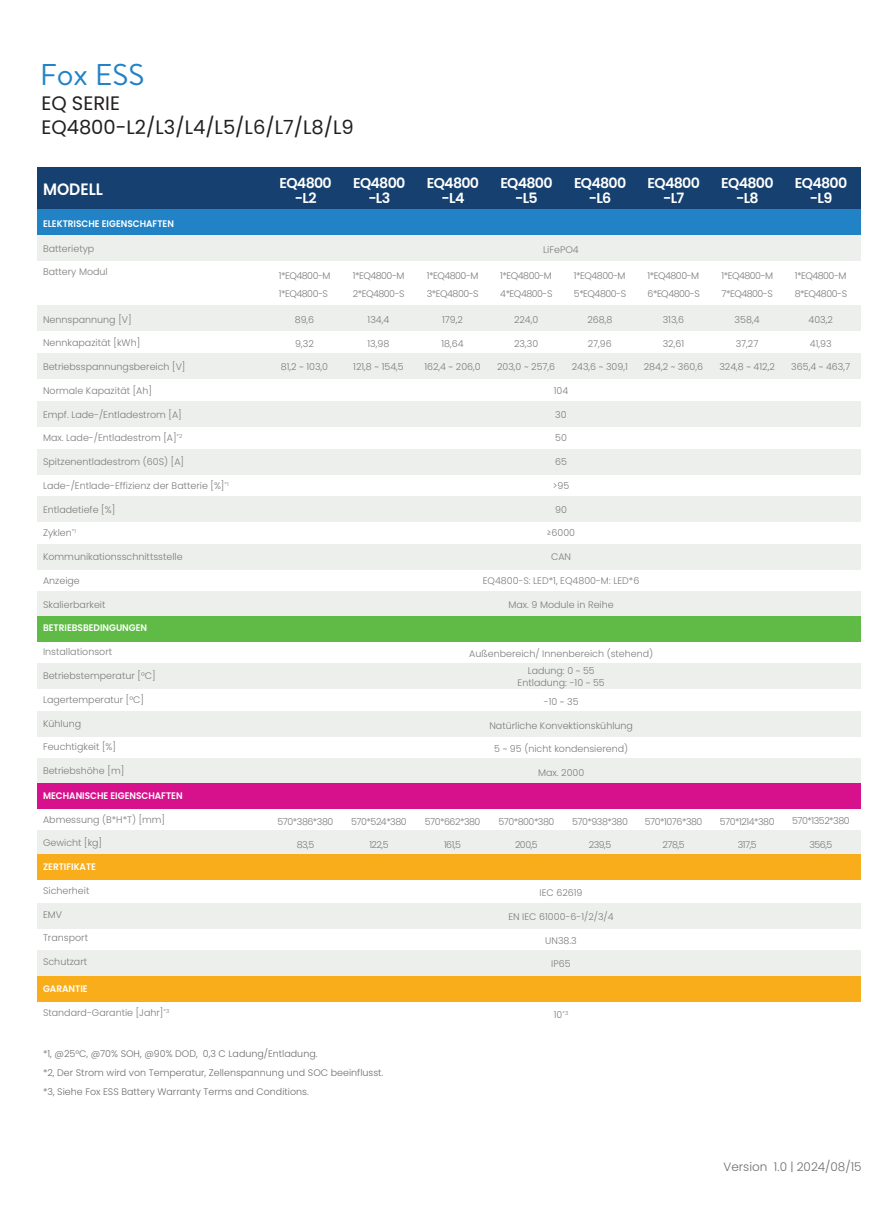
<style>
.page{position:relative;width:893px;height:1212px;background:#fff}
.page>*{position:absolute;margin:0;border:0;box-sizing:border-box;transform-origin:0 0}
.t1{font:30px "Brandon Text";color:#2183c5}
.t2{font:19.5px "Poppins";color:#231f20}
.t3{font:600 16.5px "Poppins";color:#fff;scale:.94 1}
.t4{font:600 14.25px/14.9px "Poppins";letter-spacing:-.05em;color:#fff;text-align:center}
.t5{font:300 12px "Poppins";color:#6c6d70}
.t6{font:300 9.45px/12px "Poppins";color:#7b7b7a;text-align:center}
.t7{font:300 9.45px/17.9px "Poppins";letter-spacing:-.05em;color:#7b7b7a}
.t8{font:300 9.45px/19.4px "Poppins";color:#6c6d70}
.t9{font:600 9.45px "Poppins";color:#fff;scale:.94 1}
</style>
<div class="page">
<div style="left:37px;top:544px;width:824px;height:25px;background:#edefed"></div>
<div style="left:37px;top:592px;width:824px;height:25px;background:#edefed"></div>
<div style="left:37px;top:167px;width:824px;height:43px;background:#15406f"></div>
<div style="left:37px;top:235px;width:824px;height:26px;background:#edefed"></div>
<div style="left:37px;top:210px;width:824px;height:25px;background:#2183c5"></div>
<div style="left:37px;top:616px;width:824px;height:25px;background:#5fbb46"></div>
<div style="left:37px;top:306px;width:824px;height:25px;background:#edefed"></div>
<div style="left:37px;top:353px;width:824px;height:25px;background:#edefed"></div>
<div style="left:37px;top:401px;width:824px;height:25px;background:#edefed"></div>
<div style="left:37px;top:449px;width:824px;height:25px;background:#edefed"></div>
<div style="left:37px;top:496px;width:824px;height:26px;background:#edefed"></div>
<div style="left:37px;top:663px;width:824px;height:26px;background:#edefed"></div>
<div style="left:37px;top:711px;width:824px;height:25px;background:#edefed"></div>
<div style="left:37px;top:758px;width:824px;height:26px;background:#edefed"></div>
<div style="left:37px;top:831px;width:824px;height:25px;background:#edefed"></div>
<div style="left:37px;top:903px;width:824px;height:25px;background:#edefed"></div>
<div style="left:37px;top:951px;width:824px;height:25px;background:#edefed"></div>
<div style="left:37px;top:784px;width:824px;height:25px;background:#d7108b"></div>
<div style="left:37px;top:854px;width:824px;height:25px;background:#f9ad1b"></div>
<div style="left:37px;top:976px;width:824px;height:25px;background:#f9ad1b"></div>
<h1 class="t1" style="left:40px;top:54px;width:106px">Fox ESS</h1>
<h2 class="t2" style="left:41px;top:91px;width:80px">EQ SERIE</h2>
<h2 class="t2" style="left:41px;top:116px;width:314px">EQ4800-L2/L3/L4/L5/L6/L7/L8/L9</h2>
<h3 class="t3" style="left:43px;top:179px;width:65px">MODELL</h3>
<p class="t9" style="left:43px;top:218px;width:141px">ELEKTRISCHE EIGENSCHAFTEN</p>
<p class="t6" style="left:43px;top:242px;width:53px">Batterietyp</p>
<p class="t6" style="left:43px;top:266px;width:66px">Battery Modul</p>
<p class="t6" style="left:43px;top:313px;width:90px">Nennspannung [V]</p>
<p class="t6" style="left:43px;top:337px;width:99px">Nennkapazität [kWh]</p>
<p class="t6" style="left:43px;top:361px;width:144px">Betriebsspannungsbereich [V]</p>
<p class="t6" style="left:43px;top:385px;width:110px">Normale Kapazität [Ah]</p>
<p class="t6" style="left:43px;top:408px;width:140px">Empf. Lade-/Entladestrom [A]</p>
<p class="t6" style="left:43px;top:432px;width:141px">Max. Lade-/Entladestrom [A]<sup>*2</sup></p>
<p class="t6" style="left:43px;top:456px;width:142px">Spitzenentladestrom (60S) [A]</p>
<p class="t6" style="left:43px;top:480px;width:187px">Lade-/Entlade-Effizienz der Batterie [%]<sup>*1</sup></p>
<p class="t6" style="left:43px;top:503px;width:74px">Entladetiefe [%]</p>
<p class="t6" style="left:43px;top:527px;width:35px">Zyklen<sup>*1</sup></p>
<p class="t6" style="left:43px;top:551px;width:141px">Kommunikationsschnittsstelle</p>
<p class="t6" style="left:43px;top:575px;width:38px">Anzeige</p>
<p class="t6" style="left:43px;top:598px;width:64px">Skalierbarkeit</p>
<p class="t9" style="left:43px;top:622px;width:112px">BETRIEBSBEDINGUNGEN</p>
<p class="t6" style="left:43px;top:646px;width:71px">Installationsort</p>
<p class="t6" style="left:43px;top:670px;width:114px">Betriebstemperatur [°C]</p>
<p class="t6" style="left:43px;top:693px;width:102px">Lagertemperatur [°C]</p>
<p class="t6" style="left:43px;top:717px;width:40px">Kühlung</p>
<p class="t6" style="left:43px;top:741px;width:75px">Feuchtigkeit [%]</p>
<p class="t6" style="left:43px;top:765px;width:83px">Betriebshöhe [m]</p>
<p class="t9" style="left:43px;top:790px;width:150px">MECHANISCHE EIGENSCHAFTEN</p>
<p class="t6" style="left:43px;top:813px;width:124px">Abmessung (B*H*T) [mm]</p>
<p class="t6" style="left:43px;top:837px;width:61px">Gewicht [kg]</p>
<p class="t6" style="left:43px;top:885px;width:48px">Sicherheit</p>
<p class="t6" style="left:43px;top:908px;width:21px">EMV</p>
<p class="t6" style="left:43px;top:932px;width:47px">Transport</p>
<p class="t6" style="left:43px;top:956px;width:46px">Schutzart</p>
<p class="t9" style="left:43px;top:861px;width:58px">ZERTIFIKATE</p>
<p class="t9" style="left:43px;top:983px;width:49px">GARANTIE</p>
<p class="t6" style="left:43px;top:1007px;width:128px">Standard-Garantie [Jahr]<sup>*3</sup></p>
<h3 class="t4" style="left:280px;top:175px;width:54px">EQ4800 -L2</h3>
<h3 class="t4" style="left:353px;top:175px;width:54px">EQ4800 -L3</h3>
<p class="t7" style="left:279px;top:267px;width:53px">1*EQ4800-M<br>1*EQ4800-S</p>
<p class="t6" style="left:295px;top:314px;width:21px">89,6</p>
<p class="t6" style="left:295px;top:337px;width:20px">9,32</p>
<p class="t6" style="left:281px;top:361px;width:49px">81,2 ~ 103,0</p>
<p class="t7" style="left:353px;top:267px;width:53px">1*EQ4800-M<br>2*EQ4800-S</p>
<p class="t6" style="left:368px;top:314px;width:23px">134,4</p>
<p class="t6" style="left:367px;top:337px;width:23px">13,98</p>
<p class="t6" style="left:353px;top:361px;width:52px">121,8 ~ 154,5</p>
<p class="t7" style="left:278px;top:812px;width:57px">570*386*380</p>
<p class="t6" style="left:297px;top:839px;width:19px">83,5</p>
<p class="t7" style="left:351px;top:812px;width:57px">570*524*380</p>
<p class="t6" style="left:369px;top:839px;width:21px">122,5</p>
<p class="t8" style="left:43px;top:1043px;width:342px">*1, @25°C, @70% SOH, @90% DOD, 0,3 C Ladung/Entladung.<br>*2, Der Strom wird von Temperatur, Zellenspannung und SOC beeinflusst. *3, Siehe Fox ESS Battery Warranty Terms and Conditions.</p>
<h3 class="t4" style="left:427px;top:175px;width:54px">EQ4800 -L4</h3>
<h3 class="t4" style="left:500px;top:175px;width:54px">EQ4800 -L5</h3>
<h3 class="t4" style="left:574px;top:175px;width:54px">EQ4800 -L6</h3>
<h3 class="t4" style="left:648px;top:175px;width:54px">EQ4800 -L7</h3>
<h3 class="t4" style="left:721px;top:175px;width:54px">EQ4800 -L8</h3>
<h3 class="t4" style="left:795px;top:175px;width:54px">EQ4800 -L9</h3>
<p class="t6" style="left:543px;top:243px;width:37px">LiFePO4</p>
<p class="t7" style="left:427px;top:267px;width:53px">1*EQ4800-M<br>3*EQ4800-S</p>
<p class="t6" style="left:442px;top:314px;width:22px">179,2</p>
<p class="t6" style="left:441px;top:337px;width:24px">18,64</p>
<p class="t6" style="left:424px;top:361px;width:58px">162,4 ~ 206,0</p>
<p class="t7" style="left:500px;top:267px;width:54px">1*EQ4800-M<br>4*EQ4800-S</p>
<p class="t6" style="left:514px;top:314px;width:26px">224,0</p>
<p class="t6" style="left:514px;top:337px;width:26px">23,30</p>
<p class="t6" style="left:497px;top:361px;width:60px">203,0 ~ 257,6</p>
<p class="t7" style="left:574px;top:267px;width:54px">1*EQ4800-M<br>5*EQ4800-S</p>
<p class="t6" style="left:587px;top:314px;width:26px">268,8</p>
<p class="t6" style="left:588px;top:337px;width:26px">27,96</p>
<p class="t6" style="left:572px;top:361px;width:58px">243,6 ~ 309,1</p>
<p class="t7" style="left:647px;top:267px;width:54px">1*EQ4800-M<br>6*EQ4800-S</p>
<p class="t6" style="left:663px;top:314px;width:23px">313,6</p>
<p class="t6" style="left:663px;top:337px;width:23px">32,61</p>
<p class="t6" style="left:644px;top:361px;width:61px">284,2 ~ 360,6</p>
<p class="t7" style="left:721px;top:267px;width:53px">1*EQ4800-M<br>7*EQ4800-S</p>
<p class="t6" style="left:735px;top:314px;width:26px">358,4</p>
<p class="t6" style="left:736px;top:337px;width:24px">37,27</p>
<p class="t6" style="left:719px;top:361px;width:57px">324,8 ~ 412,2</p>
<p class="t7" style="left:795px;top:267px;width:54px">1*EQ4800-M<br>8*EQ4800-S</p>
<p class="t6" style="left:808px;top:314px;width:26px">403,2</p>
<p class="t6" style="left:810px;top:337px;width:23px">41,93</p>
<p class="t6" style="left:791px;top:361px;width:60px">365,4 ~ 463,7</p>
<p class="t6" style="left:554px;top:385px;width:16px">104</p>
<p class="t6" style="left:555px;top:408px;width:13px">30</p>
<p class="t6" style="left:555px;top:432px;width:13px">50</p>
<p class="t6" style="left:555px;top:456px;width:13px">65</p>
<p class="t6" style="left:553px;top:480px;width:18px">&gt;95</p>
<p class="t6" style="left:555px;top:503px;width:13px">90</p>
<p class="t6" style="left:547px;top:527px;width:30px">≥6000</p>
<p class="t6" style="left:551px;top:551px;width:22px">CAN</p>
<p class="t6" style="left:483px;top:575px;width:158px">EQ4800-S: LED*1, EQ4800-M: LED*6</p>
<p class="t6" style="left:508px;top:598px;width:107px">Max. 9 Module in Reihe</p>
<p class="t6" style="left:469px;top:648px;width:186px">Außenbereich/ Innenbereich (stehend)</p>
<p class="t6" style="left:544px;top:696px;width:36px">-10 ~ 35</p>
<p class="t6" style="left:489px;top:719px;width:145px">Natürliche Konvektionskühlung</p>
<p class="t6" style="left:494px;top:743px;width:135px">5 ~ 95 (nicht kondensierend)</p>
<p class="t6" style="left:538px;top:767px;width:48px">Max. 2000</p>
<p class="t6" style="left:518px;top:664px;width:89px">Ladung: 0 ~ 55<br>Entladung: -10 ~ 55</p>
<p class="t7" style="left:425px;top:812px;width:57px">570*662*380</p>
<p class="t6" style="left:444px;top:839px;width:19px">161,5</p>
<p class="t7" style="left:498px;top:812px;width:57px">570*800*380</p>
<p class="t6" style="left:515px;top:839px;width:24px">200,5</p>
<p class="t7" style="left:572px;top:812px;width:57px">570*938*380</p>
<p class="t6" style="left:589px;top:839px;width:24px">239,5</p>
<p class="t7" style="left:645px;top:812px;width:59px">570*1076*380</p>
<p class="t6" style="left:663px;top:839px;width:24px">278,5</p>
<p class="t7" style="left:720px;top:812px;width:56px">570*1214*380</p>
<p class="t6" style="left:738px;top:839px;width:21px">317,5</p>
<p class="t7" style="left:792px;top:812px;width:59px">570*1352*380</p>
<p class="t6" style="left:809px;top:838px;width:25px">356,5</p>
<p class="t6" style="left:539px;top:887px;width:45px">IEC 62619</p>
<p class="t6" style="left:508px;top:910px;width:107px">EN IEC 61000-6-1/2/3/4</p>
<p class="t6" style="left:545px;top:934px;width:33px">UN38.3</p>
<p class="t6" style="left:551px;top:958px;width:21px">IP65</p>
<p class="t6" style="left:554px;top:1009px;width:16px">10<sup>*3</sup></p>
<p class="t5" style="left:723px;top:1159px;width:140px">Version 1.0 | 2024/08/15</p>
</div>
